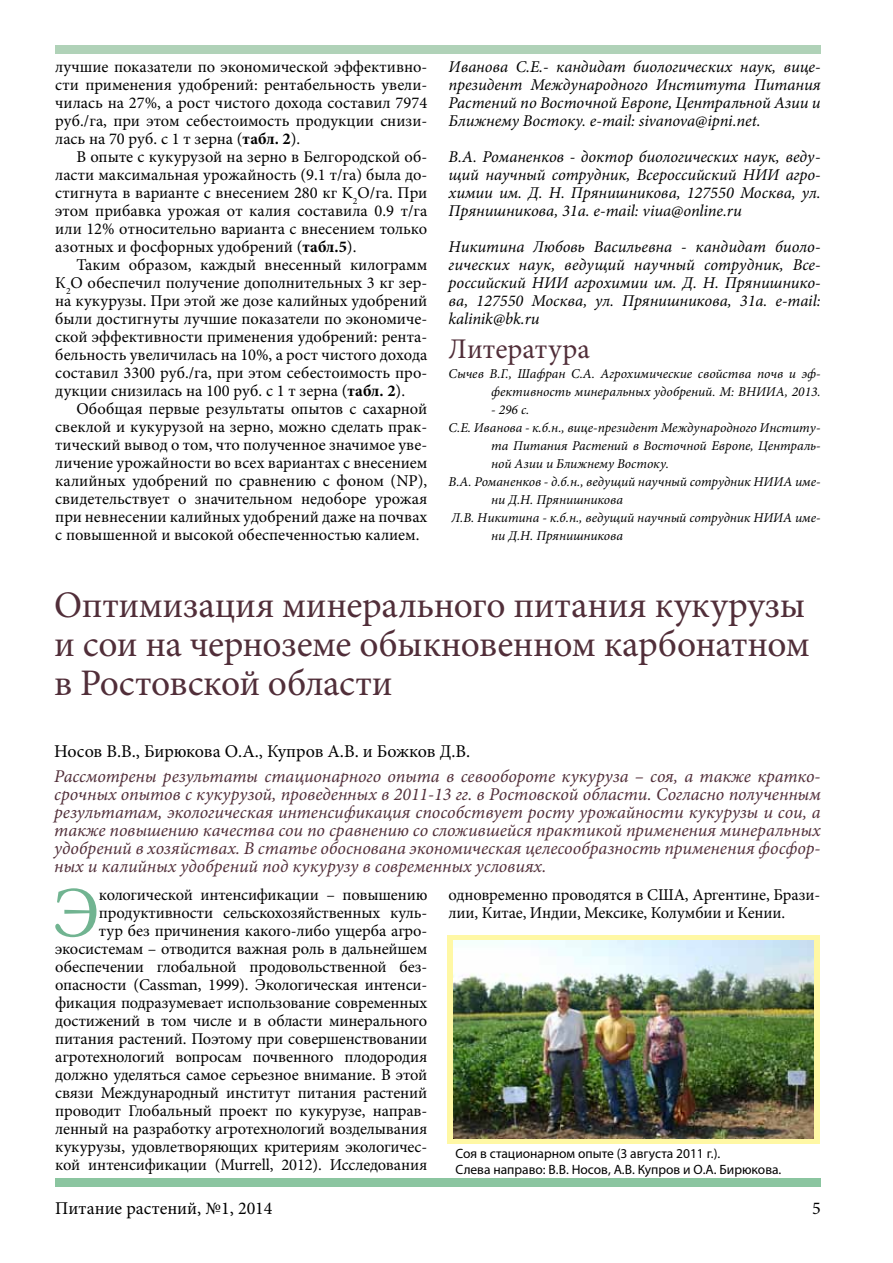
<style>
.page{position:relative;width:893px;height:1263px;background:#fff}
.page>*{position:absolute;margin:0;border:0;box-sizing:border-box;transform-origin:0 0}
.t1{font:71.85px "Minion Pro";color:#71b491}
.t2{font:37.5px/39px "Minion Pro";letter-spacing:-.01em;color:#512e39}
.t3{font:28.5px "Minion Pro";letter-spacing:.005em;color:#512e39}
.t4{font:italic 18px/18px "Minion Pro";color:#512e39;text-align:justify}
.t5{font:18px "Minion Pro";color:#000}
.t6{font:16.5px/18px "Minion Pro";letter-spacing:-.01em;color:#000;text-align:justify}
.t7{font:italic 16.5px/18px "Minion Pro";letter-spacing:-.005em;color:#000;text-align:justify}
.t8{font:italic 13.5px/18px "Minion Pro";color:#000;text-align:right}
.t9{font:13.5px/16.2px "Myriad Pro";color:#000}
.s1{font-weight:700}
</style>
<div class="page">
<div style="left:56px;top:45px;width:764px;height:9px;background:#b0d2b8"></div>
<div style="left:55px;top:1178px;width:766px;height:9px;background:#8bc5a0"></div>
<div style="left:448px;top:935px;width:372px;height:209px;background:#fff8a5"></div>
<img style="left:453px;top:941px;width:361px;height:197px">
<p class="t6" style="left:55px;top:58px;width:374px">лучшие показатели по экономической эффективно&shy;сти применения удобрений: рентабельность увели&shy;чилась на 27%, а рост чистого дохода составил 7974 руб./га, при этом себестоимость продукции снизи&shy;лась на 70 руб. с 1 т зерна (<span class="s1">табл. 2</span>).</p>
<p class="t6" style="left:55px;top:148px;width:374px;text-indent:21px">В опыте с кукурузой на зерно в Белгородской об&shy;ласти максимальная урожайность (9.1 т/га) была до&shy;стигнута в варианте с внесением 280 кг K<sub>2</sub>O/га. При этом прибавка урожая от калия составила 0.9 т/га или 12% относительно варианта с внесением только азотных и фосфорных удобрений (<span class="s1">табл.5</span>).</p>
<p class="t6" style="left:55px;top:256px;width:374px;text-indent:21px">Таким образом, каждый внесенный килограмм К<sub>2</sub>О обеспечил получение дополнительных 3 кг зер&shy;на кукурузы. При этой же дозе калийных удобрений были достигнуты лучшие показатели по экономиче&shy;ской эффективности применения удобрений: рента&shy;бельность увеличилась на 10%, а рост чистого дохода составил 3300 руб./га, при этом себестоимость про&shy;дукции снизилась на 100 руб. с 1 т зерна (<span class="s1">табл. 2</span>).</p>
<p class="t6" style="left:55px;top:400px;width:374px;text-indent:21px">Обобщая первые результаты опытов с сахарной свеклой и кукурузой на зерно, можно сделать прак&shy;тический вывод о том, что полученное значимое уве&shy;личение урожайности во всех вариантах с внесением калийных удобрений по сравнению с фоном (NP), свидетельствует о значительном недоборе урожая при невнесении калийных удобрений даже на почвах с повышенной и высокой обеспеченностью калием.</p>
<p class="t7" style="left:449px;top:58px;width:374px">Иванова С.Е.- кандидат биологических наук, вице&shy;президент Международного Института Питания Растений по Восточной Европе, Центральной Азии и Ближнему Востоку. e-mail: sivanova@ipni.net.</p>
<p class="t7" style="left:449px;top:148px;width:374px">В.А. Романенков - доктор биологических наук, веду&shy;щий научный сотрудник, Всероссийский НИИ агро&shy;химии им. Д. Н. Прянишникова, 127550 Москва, ул.<br>Прянишникова, 31а. e-mail: viua@online.ru</p>
<p class="t7" style="left:449px;top:238px;width:374px">Никитина Любовь Васильевна - кандидат биоло&shy;гических наук, ведущий научный сотрудник, Все&shy;российский НИИ агрохимии им. Д. Н. Прянишнико&shy;ва, 127550 Москва, ул. Прянишникова, 31а. e-mail: kalinik@bk.ru</p>
<h3 class="t3" style="left:449px;top:330px;width:143px">Литература</h3>
<p class="t8" style="left:449px;top:365px;width:374px">Сычев В.Г., Шафран С.А. Агрохимические свойства почв и эф&shy;фективность минеральных удобрений. М: ВНИИА, 2013.</p>
<p class="t8" style="left:491px;top:401px;width:40px">- 296 с.</p>
<p class="t8" style="left:449px;top:419px;width:374px">С.Е. Иванова - к.б.н., вице-президент Международного Институ-</p>
<p class="t8" style="left:491px;top:437px;width:331px">та Питания Растений в Восточной Европе, Централь-</p>
<p class="t8" style="left:491px;top:455px;width:179px">ной Азии и Ближнему Востоку.</p>
<p class="t8" style="left:449px;top:473px;width:374px">В.А. Романенков - д.б.н., ведущий научный сотрудник НИИА име-</p>
<p class="t8" style="left:491px;top:491px;width:133px">ни Д.Н. Прянишникова</p>
<p class="t8" style="left:452px;top:509px;width:371px">Л.В. Никитина - к.б.н., ведущий научный сотрудник НИИА име-</p>
<p class="t8" style="left:491px;top:527px;width:133px">ни Д.Н. Прянишникова</p>
<h2 class="t2" style="left:54px;top:586px;width:757px">Оптимизация минерального питания кукурузы и сои на черноземе обыкновенном карбонатном в Ростовской области</h2>
<p class="t5" style="left:54px;top:739px;width:417px">Носов В.В., Бирюкова О.А., Купров А.В. и Божков Д.В.</p>
<p class="t4" style="left:54px;top:767px;width:768px">Рассмотрены результаты стационарного опыта в севообороте кукуруза – соя, а также кратко&shy;срочных опытов с кукурузой, проведенных в 2011-13 гг. в Ростовской области. Согласно полученным результатам, экологическая интенсификация способствует росту урожайности кукурузы и сои, а также повышению качества сои по сравнению со сложившейся практикой применения минеральных удобрений в хозяйствах. В статье обоснована экономическая целесообразность применения фосфор&shy;ных и калийных удобрений под кукурузу в современных условиях.</p>
<h1 class="t1" style="left:53px;top:865px;width:48px">Э</h1>
<p class="t6" style="left:55px;top:886px;width:374px;text-align:right">кологической интенсификации – повышению продуктивности сельскохозяйственных куль-<br>тур без причинения какого-либо ущерба агро&shy;экосистемам – отводится важная роль в дальнейшем обеспечении глобальной продовольственной без&shy;опасности (Cassman, 1999). Экологическая интенси&shy;фикация подразумевает использование современных достижений в том числе и в области минерального питания растений. Поэтому при совершенствовании агротехнологий вопросам почвенного плодородия должно уделяться самое серьезное внимание. В этой связи Международный институт питания растений проводит Глобальный проект по кукурузе, направ&shy;ленный на разработку агротехнологий возделывания кукурузы, удовлетворяющих критериям экологичес&shy;кой интенсификации (Murrell, 2012). Исследования</p>
<p class="t6" style="left:449px;top:886px;width:373px">одновременно проводятся в США, Аргентине, Брази&shy;лии, Китае, Индии, Мексике, Колумбии и Кении.</p>
<p class="t9" style="left:456px;top:1145px;width:327px">Соя в стационарном опыте (3 августа 2011 г.).<br>Слева направо: В.В. Носов, А.В. Купров и О.А. Бирюкова.</p>
<p class="t5" style="left:55px;top:1196px;width:219px">Питание растений, №1, 2014</p>
<p class="t5" style="left:812px;top:1196px;width:10px">5</p>
</div>
